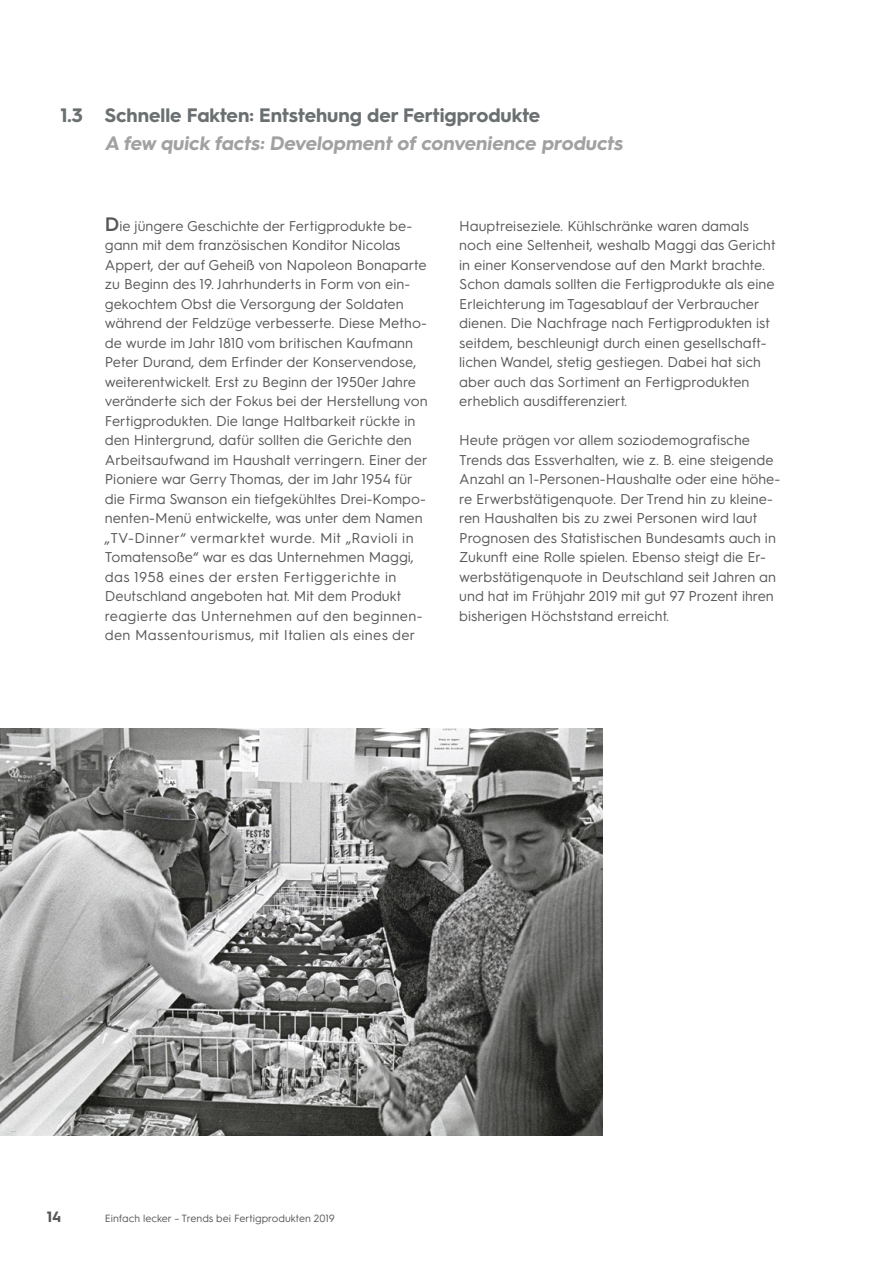
<style>
.page{position:relative;width:893px;height:1263px;background:#fff}
.page>*{position:absolute;margin:0;border:0;box-sizing:border-box;transform-origin:0 0}
.t1{font:700 19.5px "Hurme Geometric Sans 3";color:#a1a1a1}
.t2{font:700 19.5px "Hurme Geometric Sans 3";color:#6a6f71}
.t3{font:700 15px "Hurme Geometric Sans 3";color:#575756}
.t4{font:14.25px/19.5px "Hurme Geometric Sans 3";color:#575756}
.t5{font:10.5px "Hurme Geometric Sans 3";color:#575756}
.s1{font-weight:600;font-size:19.5px}
</style>
<div class="page">
<img style="left:0;top:729px;width:602px;height:406px">
<h1 class="t2" style="left:61px;top:101px;width:481px">1.3 Schnelle Fakten: Entstehung der Fertigprodukte</h1>
<h1 class="t1" style="left:105px;top:130px;width:523px">A few quick facts: Development of convenience products</h1>
<p class="t4" style="left:105px;top:215px;width:324px"><span class="s1">D</span>ie jüngere Geschichte der Fertigprodukte be&shy;gann mit dem französischen Konditor Nicolas Appert, der auf Geheiß von Napoleon Bonaparte zu Beginn des 19. Jahrhunderts in Form von ein&shy;gekochtem Obst die Versorgung der Soldaten während der Feldzüge verbesserte. Diese Metho&shy;de wurde im Jahr 1810 vom britischen Kaufmann Peter Durand, dem Erfinder der Konservendose, weiterentwickelt. Erst zu Beginn der 1950er Jahre veränderte sich der Fokus bei der Herstellung von Fertigprodukten. Die lange Haltbarkeit rückte in den Hintergrund, dafür sollten die Gerichte den Arbeitsaufwand im Haushalt verringern. Einer der Pioniere war Gerry Thomas, der im Jahr 1954 für die Firma Swanson ein tiefgekühltes Drei-Kompo&shy;nenten-Menü entwickelte, was unter dem Namen „TV-Dinner“ vermarktet wurde. Mit „Ravioli in Tomatensoße“ war es das Unternehmen Maggi, das 1958 eines der ersten Fertiggerichte in Deutschland angeboten hat. Mit dem Produkt reagierte das Unternehmen auf den beginnen&shy;den Massentourismus, mit Italien als eines der</p>
<p class="t4" style="left:459px;top:215px;width:318px">Hauptreiseziele. Kühlschränke waren damals noch eine Seltenheit, weshalb Maggi das Gericht in einer Konservendose auf den Markt brachte.<br>Schon damals sollten die Fertigprodukte als eine Erleichterung im Tagesablauf der Verbraucher dienen. Die Nachfrage nach Fertigprodukten ist seitdem, beschleunigt durch einen gesellschaft&shy;lichen Wandel, stetig gestiegen. Dabei hat sich aber auch das Sortiment an Fertigprodukten erheblich ausdifferenziert.</p>
<p class="t4" style="left:459px;top:430px;width:322px">Heute prägen vor allem soziodemografische Trends das Essverhalten, wie z. B. eine steigende Anzahl an 1-Personen-Haushalte oder eine höhe&shy;re Erwerbstätigenquote. Der Trend hin zu kleine&shy;ren Haushalten bis zu zwei Personen wird laut Prognosen des Statistischen Bundesamts auch in Zukunft eine Rolle spielen. Ebenso steigt die Er&shy;werbstätigenquote in Deutschland seit Jahren an und hat im Frühjahr 2019 mit gut 97 Prozent ihren bisherigen Höchststand erreicht.</p>
<p class="t3" style="left:47px;top:1206px;width:16px">14</p>
<p class="t5" style="left:105px;top:1211px;width:232px">Einfach lecker – Trends bei Fertigprodukten 2019</p>
</div>
